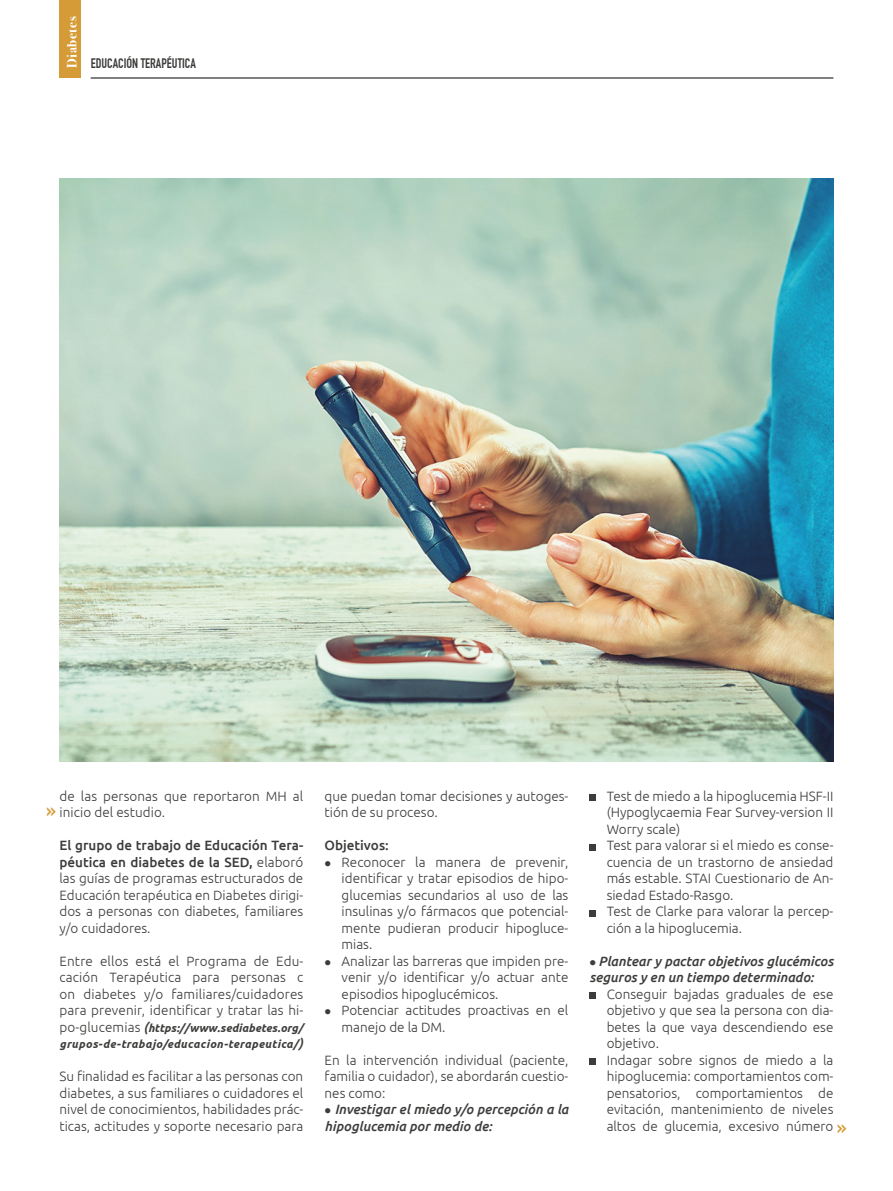
<style>
.page{position:relative;width:893px;height:1191px;background:#fff}
.page>*{position:absolute;margin:0;border:0;box-sizing:border-box;transform-origin:0 0}
.t1{font:22.5px "DIN Engschrift Std";color:#d49b35}
.t2{font:300 13.5px/16.5px "Ubuntu";color:#3c3c3b;text-align:justify}
.t3{font:italic 500 13.5px/16.5px "Ubuntu";color:#3c3c3b}
.t4{font:13.5px "DIN Engschrift Std";color:#3c3c3b}
.t5{font:500 13.5px "Ubuntu";color:#3c3c3b}
.t6{font:700 13.5px "Bodoni Svty Two ITCTT";letter-spacing:.04em;color:#fff}
.t7{font:italic 700 11.25px/16.5px "Ubuntu";letter-spacing:.04em;color:#3c3c3b}
.s1{font-weight:500}
.s2{font-weight:300;font-style:normal;font-size:13.5px}
.s3{font-weight:500;font-size:13.5px}
</style>
<div class="page">
<hr style="left:91px;top:78px;width:742px;height:1px;background:#000">
<div style="left:60px;top:0;width:21px;height:78px;background:#d59b37"></div>
<svg style="left:590px;top:794px;width:6px;height:6px"></svg>
<svg style="left:590px;top:844px;width:6px;height:6px"></svg>
<svg style="left:590px;top:910px;width:6px;height:6px"></svg>
<svg style="left:590px;top:992px;width:6px;height:6px"></svg>
<svg style="left:590px;top:1058px;width:6px;height:6px"></svg>
<img style="left:60px;top:179px;width:773px;height:582px">
<p class="t6" style="left:61px;top:68px;width:53px;rotate:-90deg">Diabetes</p>
<p class="t4" style="left:91px;top:55px;width:107px">EDUCACIÓN TERAPÉUTICA</p>
<p class="t2" style="left:60px;top:787px;width:245px">de las personas que reportaron MH al inicio del estudio.</p>
<p class="t2" style="left:60px;top:837px;width:245px"><span class="s1">El grupo de trabajo de Educación Tera&shy;péutica en diabetes de la SED,</span> elaboró las guías de programas estructurados de Educación terapéutica en Diabetes dirigi&shy;dos a personas con diabetes, familiares y/o cuidadores.</p>
<p class="t2" style="left:60px;top:952px;width:245px">Entre ellos está el Programa de Edu&shy;cación Terapéutica para personas c on diabetes y/o familiares/cuidadores para prevenir, identificar y tratar las hi-</p>
<p class="t7" style="left:60px;top:1019px;width:245px"><span class="s2">po-glucemias</span> <span class="s3">(</span>https://www.sediabetes.org/ grupos-de-trabajo/educacion-terapeutica/<span class="s3">)</span></p>
<p class="t2" style="left:60px;top:1068px;width:245px">Su finalidad es facilitar a las personas con diabetes, a sus familiares o cuidadores el nivel de conocimientos, habilidades prác&shy;ticas, actitudes y soporte necesario para</p>
<h1 class="t1" style="left:46px;top:796px;width:11px">»</h1>
<p class="t2" style="left:325px;top:787px;width:245px">que puedan tomar decisiones y autoges&shy;tión de su proceso.</p>
<p class="t5" style="left:325px;top:837px;width:66px">Objetivos:</p>
<p class="t2" style="left:342px;top:853px;width:228px;text-indent:-17px">● Reconocer la manera de prevenir, identificar y tratar episodios de hipo&shy;glucemias secundarios al uso de las insulinas y/o fármacos que potencial&shy;mente pudieran producir hipogluce&shy;mias.</p>
<p class="t2" style="left:342px;top:952px;width:228px;text-indent:-17px">● Analizar las barreras que impiden pre&shy;venir y/o identificar y/o actuar ante episodios hipoglucémicos.</p>
<p class="t2" style="left:342px;top:1002px;width:228px;text-indent:-17px">● Potenciar actitudes proactivas en el manejo de la DM.</p>
<p class="t2" style="left:325px;top:1051px;width:245px">En la intervención individual (paciente, familia o cuidador), se abordarán cuestio&shy;nes como:</p>
<p class="t3" style="left:325px;top:1101px;width:245px">● Investigar el miedo y/o percepción a la hipoglucemia por medio de:</p>
<p class="t2" style="left:607px;top:787px;width:228px;text-align:left">Test de miedo a la hipoglucemia HSF-II (Hypoglycaemia Fear Survey-version II<br>Worry scale)<br>Test para valorar si el miedo es conse&shy;cuencia de un trastorno de ansiedad más estable. STAI Cuestionario de An&shy;siedad Estado-Rasgo.<br>Test de Clarke para valorar la percep&shy;ción a la hipoglucemia.</p>
<p class="t3" style="left:590px;top:952px;width:245px">● Plantear y pactar objetivos glucémicos seguros y en un tiempo determinado:</p>
<p class="t2" style="left:607px;top:985px;width:228px;text-align:left">Conseguir bajadas graduales de ese objetivo y que sea la persona con dia&shy;betes la que vaya descendiendo ese objetivo.<br>Indagar sobre signos de miedo a la hipoglucemia: comportamientos com&shy;pensatorios, comportamientos de evitación, mantenimiento de niveles altos de glucemia, excesivo número</p>
<h1 class="t1" style="left:837px;top:1114px;width:11px">»</h1>
</div>
